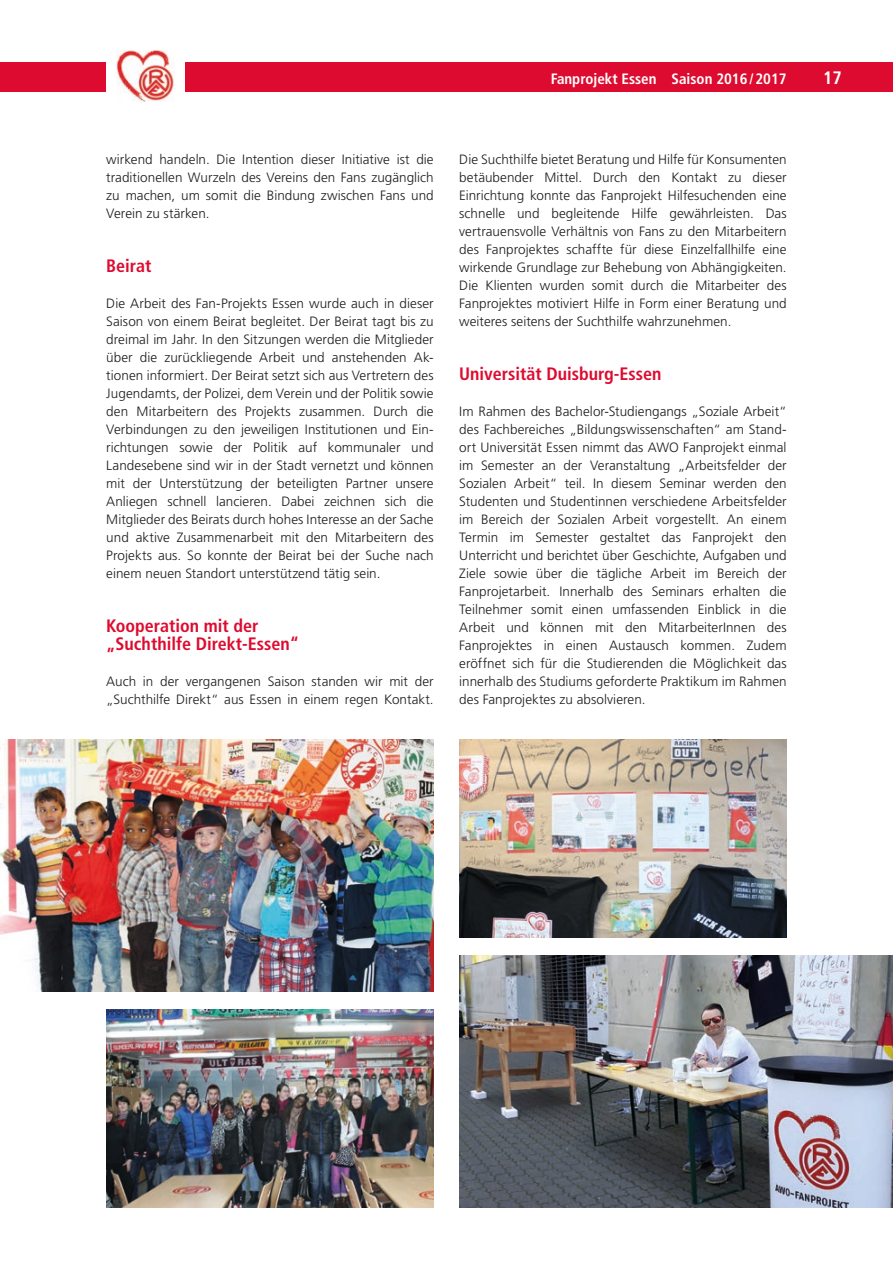
<style>
.page{position:relative;width:893px;height:1263px;background:#fff}
.page>*{position:absolute;margin:0;border:0;box-sizing:border-box;transform-origin:0 0}
.t1{font:700 condensed 18px/18px "Frutiger LT Std";color:#dd0b2f}
.t2{font:700 condensed 18px "Frutiger LT Std";color:#fff}
.t3{font:700 condensed 15px "Frutiger LT Std";color:#fff}
.t4{font:300 13.5px/18px "Frutiger LT Std";letter-spacing:.005em;color:#1d1d1b;text-align:justify}
</style>
<div class="page">
<div style="left:0;top:62px;width:893px;height:29px;background:#dd0b2f"></div>
<div style="left:106px;top:48px;width:79px;height:57px;background:#fff"></div>
<img style="left:117px;top:51px;width:57px;height:50px">
<img style="left:106px;top:1010px;width:328px;height:198px">
<img style="left:0;top:740px;width:434px;height:252px">
<img style="left:459px;top:956px;width:434px;height:252px">
<img style="left:459px;top:740px;width:328px;height:198px">
<p class="t3" style="left:551px;top:70px;width:237px">Fanprojekt Essen Saison 2016/2017</p>
<h1 class="t2" style="left:823px;top:67px;width:20px">17</h1>
<p class="t4" style="left:106px;top:150px;width:329px">wirkend handeln. Die Intention dieser Initiative ist die traditionellen Wurzeln des Vereins den Fans zugänglich zu machen, um somit die Bindung zwischen Fans und Verein zu stärken.</p>
<h1 class="t1" style="left:106px;top:256px;width:47px">Beirat</h1>
<p class="t4" style="left:106px;top:294px;width:329px">Die Arbeit des Fan-Projekts Essen wurde auch in dieser Saison von einem Beirat begleitet. Der Beirat tagt bis zu dreimal im Jahr. In den Sitzungen werden die Mitglieder über die zurückliegende Arbeit und anstehenden Ak&shy;tionen informiert. Der Beirat setzt sich aus Vertretern des Jugendamts, der Polizei, dem Verein und der Politik sowie den Mitarbeitern des Projekts zusammen. Durch die Verbindungen zu den jeweiligen Institutionen und Ein&shy;richtungen sowie der Politik auf kommunaler und Landesebene sind wir in der Stadt vernetzt und können mit der Unterstützung der beteiligten Partner unsere Anliegen schnell lancieren. Dabei zeichnen sich die Mitglieder des Beirats durch hohes Interesse an der Sache und aktive Zusammenarbeit mit den Mitarbeitern des Projekts aus. So konnte der Beirat bei der Suche nach einem neuen Standort unterstützend tätig sein.</p>
<h1 class="t1" style="left:106px;top:616px;width:194px">Kooperation mit der „Suchthilfe Direkt-Essen“</h1>
<p class="t4" style="left:106px;top:672px;width:329px">Auch in der vergangenen Saison standen wir mit der „Suchthilfe Direkt“ aus Essen in einem regen Kontakt.</p>
<p class="t4" style="left:459px;top:150px;width:329px">Die Suchthilfe bietet Beratung und Hilfe für Konsumenten betäubender Mittel. Durch den Kontakt zu dieser Einrichtung konnte das Fanprojekt Hilfesuchenden eine schnelle und begleitende Hilfe gewährleisten. Das vertrauensvolle Verhältnis von Fans zu den Mitarbeitern des Fanprojektes schaffte für diese Einzelfallhilfe eine wirkende Grundlage zur Behebung von Abhängigkeiten.<br>Die Klienten wurden somit durch die Mitarbeiter des Fanprojektes motiviert Hilfe in Form einer Beratung und weiteres seitens der Suchthilfe wahrzunehmen.</p>
<h1 class="t1" style="left:459px;top:364px;width:204px">Universität Duisburg-Essen</h1>
<p class="t4" style="left:459px;top:402px;width:329px">Im Rahmen des Bachelor-Studiengangs „Soziale Arbeit“ des Fachbereiches „Bildungswissenschaften“ am Stand&shy;ort Universität Essen nimmt das AWO Fanprojekt einmal im Semester an der Veranstaltung „Arbeitsfelder der Sozialen Arbeit“ teil. In diesem Seminar werden den Studenten und Studentinnen verschiedene Arbeitsfelder im Bereich der Sozialen Arbeit vorgestellt. An einem Termin im Semester gestaltet das Fanprojekt den Unterricht und berichtet über Geschichte, Aufgaben und Ziele sowie über die tägliche Arbeit im Bereich der Fanprojetarbeit. Innerhalb des Seminars erhalten die Teilnehmer somit einen umfassenden Einblick in die Arbeit und können mit den MitarbeiterInnen des Fanprojektes in einen Austausch kommen. Zudem eröffnet sich für die Studierenden die Möglichkeit das innerhalb des Studiums geforderte Praktikum im Rahmen des Fanprojektes zu absolvieren.</p>
</div>
